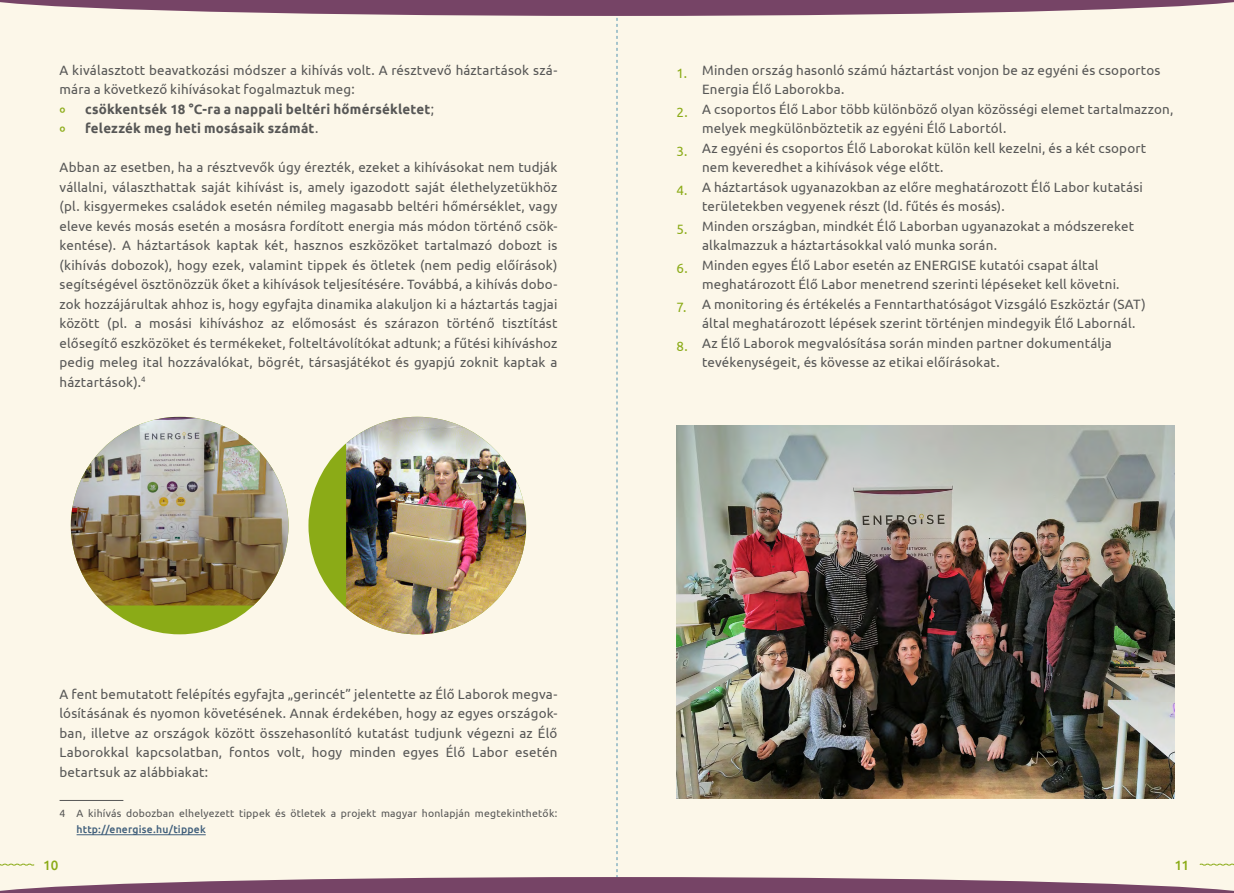
<style>
.page{position:relative;width:1234px;height:893px;background:#fff}
.page>*{position:absolute;margin:0;border:0;box-sizing:border-box;transform-origin:0 0}
.PICTURE_PLACE{font:13.5px/19.5px "Ubuntu";letter-spacing:.01em;color:#575756}
.TIPP_P{font:13.5px/19.5px "Ubuntu";letter-spacing:.01em;color:#575756}
.t1{font:700 13.5px "Ubuntu";letter-spacing:.015em;color:#575756}
.t2{font:500 13.5px "Ubuntu";color:#8bab17}
.TIPP_footnote{font:10.5px/16.5px "Ubuntu";letter-spacing:.02em;color:#575756}
.s1{font-weight:400}
.s2{font-weight:500;color:#3f5e7b}
.s3{color:#8bab17}
</style>
<div class="page">
<img style="left:0;top:0;width:1233px;height:893px">
<p class="TIPP_P" style="left:60px;top:60px;width:499px">A kiválasztott beavatkozási módszer a kihívás volt. A résztvevő háztartások szá&shy;mára a következő kihívásokat fogalmaztuk meg:</p>
<p class="t2" style="left:60px;top:103px;width:8px">º</p>
<p class="t1" style="left:85px;top:101px;width:350px">csökkentsék 18 °C-ra a nappali beltéri hőmérsékletet<span class="s1">;</span></p>
<p class="t2" style="left:60px;top:123px;width:8px">º</p>
<p class="t1" style="left:85px;top:120px;width:235px">felezzék meg heti mosásaik számát<span class="s1">.</span></p>
<p class="PICTURE_PLACE" style="left:60px;top:157px;width:499px;text-align:justify">Abban az esetben, ha a résztvevők úgy érezték, ezeket a kihívásokat nem tudják vállalni, választhattak saját kihívást is, amely igazodott saját élethelyzetükhöz (pl. kisgyermekes családok esetén némileg magasabb beltéri hőmérséklet, vagy eleve kevés mosás esetén a mosásra fordított energia más módon történő csök&shy;kentése). A háztartások kaptak két, hasznos eszközöket tartalmazó dobozt is (kihívás dobozok), hogy ezek, valamint tippek és ötletek (nem pedig előírások) segítségével ösztönözzük őket a kihívások teljesítésére. Továbbá, a kihívás dobo&shy;zok hozzájárultak ahhoz is, hogy egyfajta dinamika alakuljon ki a háztartás tagjai között (pl. a mosási kihíváshoz az előmosást és szárazon történő tisztítást elősegítő eszközöket és termékeket, folteltávolítókat adtunk; a fűtési kihíváshoz pedig meleg ital hozzávalókat, bögrét, társasjátékot és gyapjú zoknit kaptak a háztartások).<sup>4</sup></p>
<p class="PICTURE_PLACE" style="left:60px;top:684px;width:499px;text-align:justify">A fent bemutatott felépítés egyfajta „gerincét” jelentette az Élő Laborok megva&shy;lósításának és nyomon követésének. Annak érdekében, hogy az egyes országok&shy;ban, illetve az országok között összehasonlító kutatást tudjunk végezni az Élő Laborokkal kapcsolatban, fontos volt, hogy minden egyes Élő Labor esetén betartsuk az alábbiakat:</p>
<p class="TIPP_footnote" style="left:77px;top:805px;width:482px;text-indent:-17px">4 A kihívás dobozban elhelyezett tippek és ötletek a projekt magyar honlapján megtekinthetők: <span class="s2">http://energise.hu/tippek</span></p>
<p class="PICTURE_PLACE" style="left:702px;top:60px;width:459px;text-indent:-26px"><span class="s3">1.</span> Minden ország hasonló számú háztartást vonjon be az egyéni és csoportos<br>Energia Élő Laborokba.</p>
<p class="PICTURE_PLACE" style="left:702px;top:99px;width:473px;text-indent:-26px"><span class="s3">2.</span> A csoportos Élő Labor több különböző olyan közösségi elemet tartalmazzon, melyek megkülönböztetik az egyéni Élő Labortól.</p>
<p class="PICTURE_PLACE" style="left:702px;top:138px;width:445px;text-indent:-26px"><span class="s3">3.</span> Az egyéni és csoportos Élő Laborokat külön kell kezelni, és a két csoport nem keveredhet a kihívások vége előtt.</p>
<p class="PICTURE_PLACE" style="left:702px;top:177px;width:442px;text-indent:-26px"><span class="s3">4.</span> A háztartások ugyanazokban az előre meghatározott Élő Labor kutatási területekben vegyenek részt (ld. fűtés és mosás).</p>
<p class="PICTURE_PLACE" style="left:702px;top:216px;width:433px;text-indent:-26px"><span class="s3">5.</span> Minden országban, mindkét Élő Laborban ugyanazokat a módszereket alkalmazzuk a háztartásokkal való munka során.</p>
<p class="PICTURE_PLACE" style="left:702px;top:255px;width:419px;text-indent:-26px"><span class="s3">6.</span> Minden egyes Élő Labor esetén az ENERGISE kutatói csapat által meghatározott Élő Labor menetrend szerinti lépéseket kell követni.</p>
<p class="PICTURE_PLACE" style="left:702px;top:294px;width:445px;text-indent:-26px"><span class="s3">7.</span> A monitoring és értékelés a Fenntarthatóságot Vizsgáló Eszköztár (SAT) által meghatározott lépések szerint történjen mindegyik Élő Labornál.</p>
<p class="PICTURE_PLACE" style="left:702px;top:333px;width:411px;text-indent:-26px"><span class="s3">8.</span> Az Élő Laborok megvalósítása során minden partner dokumentálja tevékenységeit, és kövesse az etikai előírásokat.</p>
<p class="t2" style="left:43px;top:856px;width:16px">10</p>
<p class="t2" style="left:1174px;top:856px;width:16px">11</p>
</div>
